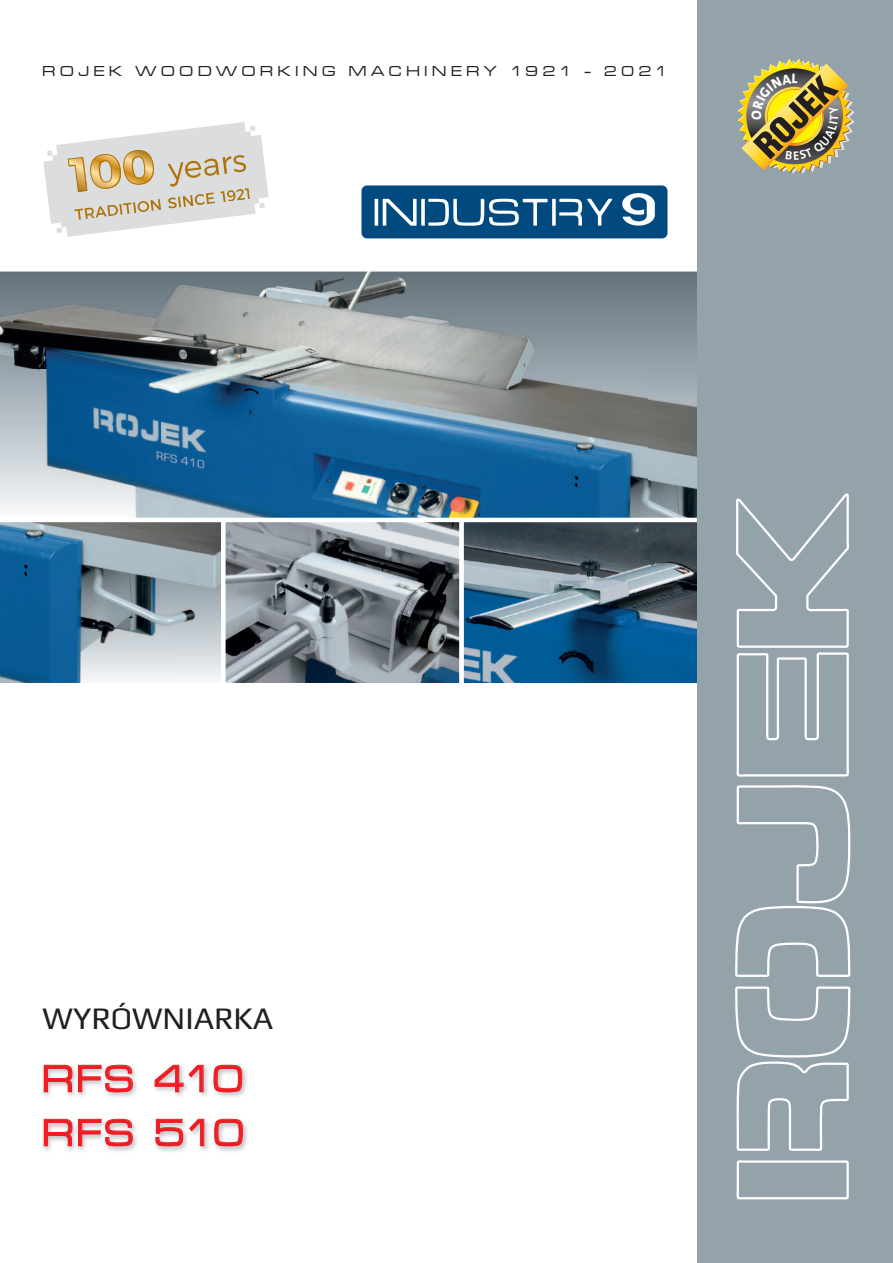
<style>
.page{position:relative;width:893px;height:1263px;background:#fff}
.page>*{position:absolute;margin:0;border:0;box-sizing:border-box;transform-origin:0 0}
.t1{font:39.6px/54px "Microgramma DCE Medi Exte";letter-spacing:.05em;color:#ee1d23;scale:.91 1}
.t2{font:37.8px "Nimbus San TCE Bla Con";color:#231f20;scale:1.1 1}
.t3{font:31.5px "Play";color:#231f20}
.t4{font:15px "Microgramma DCE Medi Exte";letter-spacing:.32em;color:#231f20}
</style>
<div class="page">
<svg style="left:361px;top:185px;width:306px;height:53px;background:#2a6894"></svg>
<svg style="left:0;top:522px;width:697px;height:161px;background:#658092"></svg>
<svg style="left:0;top:271px;width:697px;height:247px;background:#66859a"></svg>
<div style="left:697px;top:0;width:196px;height:1263px;background:#94a2aa"></div>
<svg style="left:735px;top:493px;width:115px;height:706px"></svg>
<img style="left:42px;top:1065px;width:206px;height:87px">
<svg style="left:44px;top:1064px;width:89px;height:28px"></svg>
<svg style="left:154px;top:1064px;width:50px;height:28px"></svg>
<svg style="left:213px;top:1064px;width:29px;height:28px"></svg>
<svg style="left:44px;top:1118px;width:89px;height:28px"></svg>
<svg style="left:155px;top:1118px;width:50px;height:28px"></svg>
<svg style="left:214px;top:1118px;width:29px;height:28px"></svg>
<svg style="left:43px;top:122px;width:226px;height:115px"></svg>
<svg style="left:738px;top:59px;width:117px;height:115px"></svg>
<p class="t4" style="left:43px;top:61px;width:626px">ROJEK WOODWORKING MACHINERY 1921 - 2021</p>
<h2 class="t2" style="left:745px;top:137px;width:92px;rotate:-45deg">ROJEK</h2>
<h3 class="t3" style="left:43px;top:999px;width:232px">WYRÓWNIARKA</h3>
<h1 class="t1" style="left:43px;top:1050px;width:222px">RFS 410<br>RFS 510</h1>
</div>
